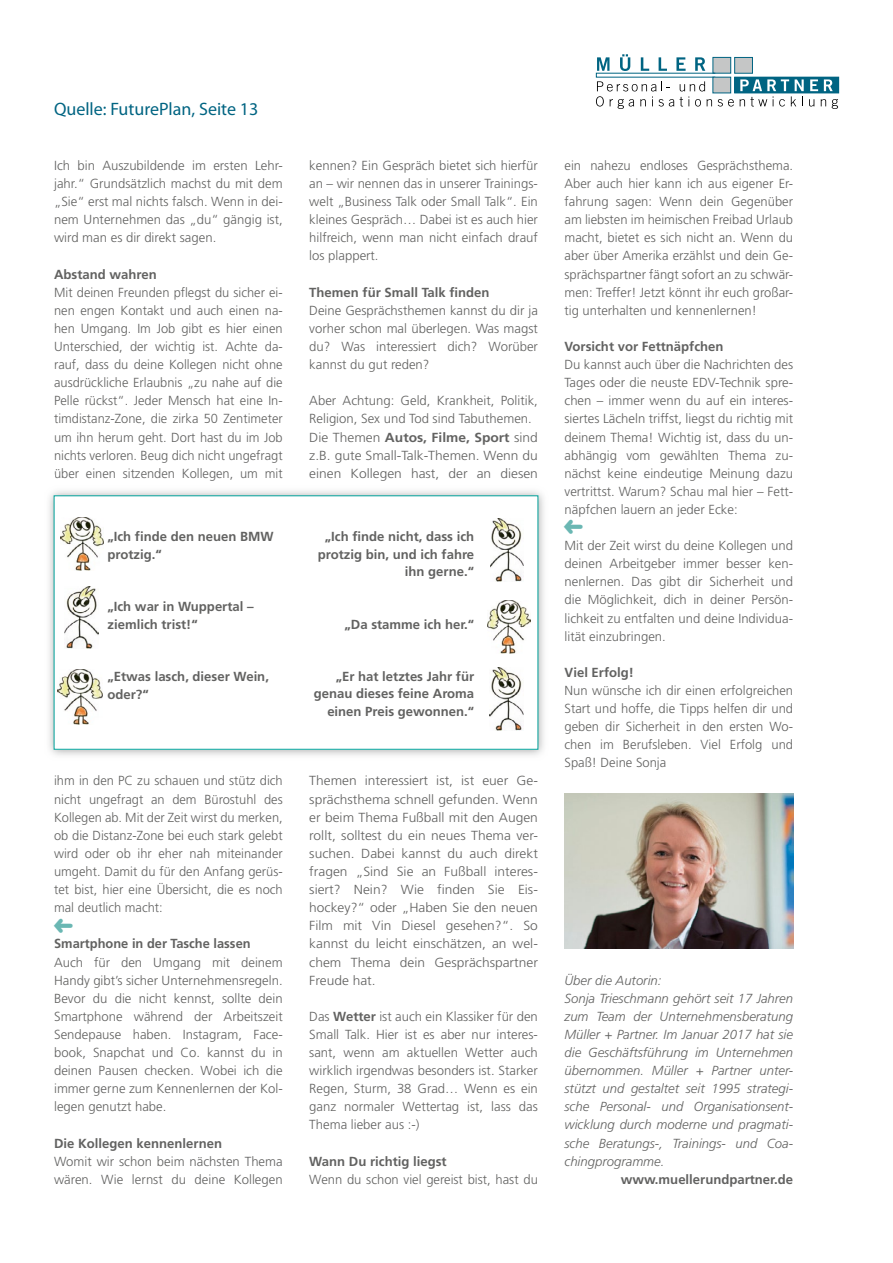
<style>
.page{position:relative;width:893px;height:1263px;background:#fff}
.page>*{position:absolute;margin:0;border:0;box-sizing:border-box;transform-origin:0 0}
.t1{font:18px "Myriad Pro";color:#006482}
.t2{font:300 13.2px/18.1px "Frutiger";color:#626261;text-align:justify}
.t3{font:700 13.2px/17.4px "Frutiger";color:#626261}
.t4{font:300 13.2px/18.1px "Frutiger";color:#626261;text-align:justify;scale:1.05 1}
.t5{font:italic 300 13.2px/18.1px "Frutiger";color:#626261}
.t6{font:300 13.2px "Frutiger";color:#626262}
.t7{font:300 13.2px "Frutiger";color:#626262;scale:1.05 1}
.s1{font-weight:700}
</style>
<div class="page">
<svg style="left:597px;top:57px;width:12px;height:14px"></svg>
<svg style="left:620px;top:54px;width:10px;height:17px"></svg>
<svg style="left:641px;top:57px;width:8px;height:14px"></svg>
<svg style="left:659px;top:57px;width:8px;height:14px"></svg>
<svg style="left:676px;top:57px;width:10px;height:14px"></svg>
<svg style="left:695px;top:57px;width:10px;height:14px"></svg>
<div style="left:713px;top:57px;width:18px;height:16px;background:#c5c6c6"></div>
<div style="left:713px;top:57px;width:18px;height:16px;border:1px solid #006482"></div>
<svg style="left:596px;top:81px;width:78px;height:28px"></svg>
<svg style="left:680px;top:81px;width:32px;height:26px"></svg>
<svg style="left:718px;top:99px;width:16px;height:8px"></svg>
<div style="left:735px;top:57px;width:17px;height:16px;background:#c5c6c6"></div>
<div style="left:734px;top:57px;width:19px;height:17px;border:1px solid #006482"></div>
<div style="left:713px;top:77px;width:18px;height:16px;background:#c5c6c6"></div>
<div style="left:735px;top:77px;width:104px;height:16px;background:#006482"></div>
<svg style="left:740px;top:79px;width:98px;height:30px"></svg>
<svg style="left:49px;top:491px;width:745px;height:458px"></svg>
<h1 class="t1" style="left:54px;top:98px;width:206px">Quelle: FuturePlan, Seite 13</h1>
<p class="t2" style="left:54px;top:156px;width:230px">Ich bin Auszubildende im ersten Lehr&shy;jahr.“ Grundsätzlich machst du mit dem „Sie“ erst mal nichts falsch. Wenn in dei&shy;nem Unternehmen das „du“ gängig ist, wird man es dir direkt sagen.</p>
<p class="t3" style="left:54px;top:265px;width:104px">Abstand wahren</p>
<p class="t2" style="left:54px;top:283px;width:230px">Mit deinen Freunden pflegst du sicher ei&shy;nen engen Kontakt und auch einen na&shy;hen Umgang. Im Job gibt es hier einen Unterschied, der wichtig ist. Achte da&shy;rauf, dass du deine Kollegen nicht ohne ausdrückliche Erlaubnis „zu nahe auf die Pelle rückst“. Jeder Mensch hat eine In&shy;timdistanz-Zone, die zirka 50 Zentimeter um ihn herum geht. Dort hast du im Job nichts verloren. Beug dich nicht ungefragt</p>
<p class="t2" style="left:309px;top:156px;width:230px">kennen? Ein Gespräch bietet sich hierfür an – wir nennen das in unserer Trainings&shy;welt „Business Talk oder Small Talk“. Ein kleines Gespräch… Dabei ist es auch hier hilfreich, wenn man nicht einfach drauf los plappert.</p>
<p class="t3" style="left:309px;top:283px;width:182px">Themen für Small Talk finden</p>
<p class="t2" style="left:309px;top:301px;width:230px">Deine Gesprächsthemen kannst du dir ja vorher schon mal überlegen. Was magst du? Was interessiert dich? Worüber kannst du gut reden?</p>
<p class="t2" style="left:309px;top:392px;width:230px;text-align:left">Aber Achtung: Geld, Krankheit, Politik, Religion, Sex und Tod sind Tabuthemen.<br>Die Themen <span class="s1">Autos, Filme, Sport</span> sind z.B. gute Small-Talk-Themen. Wenn du</p>
<p class="t6" style="left:54px;top:466px;width:230px">über einen sitzenden Kollegen, um mit</p>
<p class="t7" style="left:309px;top:466px;width:219px">einen Kollegen hast, der an diesen</p>
<p class="t3" style="left:108px;top:528px;width:168px">„Ich finde den neuen BMW protzig.“</p>
<p class="t3" style="left:108px;top:598px;width:148px">„Ich war in Wuppertal – ziemlich trist!“</p>
<p class="t3" style="left:108px;top:668px;width:163px">„Etwas lasch, dieser Wein, oder?“</p>
<p class="t2" style="left:54px;top:772px;width:230px">ihm in den PC zu schauen und stütz dich nicht ungefragt an dem Bürostuhl des Kollegen ab. Mit der Zeit wirst du merken, ob die Distanz-Zone bei euch stark gelebt wird oder ob ihr eher nah miteinander umgeht. Damit du für den Anfang gerüs&shy;tet bist, hier eine Übersicht, die es noch mal deutlich macht:</p>
<p class="t3" style="left:54px;top:935px;width:198px">Smartphone in der Tasche lassen</p>
<p class="t2" style="left:54px;top:953px;width:230px">Auch für den Umgang mit deinem Handy gibt’s sicher Unternehmensregeln.<br>Bevor du die nicht kennst, sollte dein Smartphone während der Arbeitszeit Sendepause haben. Instagram, Face&shy;book, Snapchat und Co. kannst du in deinen Pausen checken. Wobei ich die immer gerne zum Kennenlernen der Kol&shy;legen genutzt habe.</p>
<p class="t3" style="left:54px;top:1134px;width:170px">Die Kollegen kennenlernen</p>
<p class="t2" style="left:54px;top:1152px;width:230px">Womit wir schon beim nächsten Thema wären. Wie lernst du deine Kollegen</p>
<p class="t3" style="left:318px;top:528px;width:158px;text-align:right">„Ich finde nicht, dass ich protzig bin, und ich fahre ihn gerne.“</p>
<p class="t3" style="left:345px;top:615px;width:131px">„Da stamme ich her.“</p>
<p class="t3" style="left:314px;top:668px;width:162px;text-align:right">„Er hat letztes Jahr für genau dieses feine Aroma einen Preis gewonnen.“</p>
<p class="t4" style="left:309px;top:772px;width:219px">Themen interessiert ist, ist euer Ge&shy;sprächsthema schnell gefunden. Wenn er beim Thema Fußball mit den Augen rollt, solltest du ein neues Thema ver&shy;suchen. Dabei kannst du auch direkt fragen „Sind Sie an Fußball interes&shy;siert? Nein? Wie finden Sie Eis&shy;hockey?“ oder „Haben Sie den neuen Film mit Vin Diesel gesehen?“. So kannst du leicht einschätzen, an wel&shy;chem Thema dein Gesprächspartner Freude hat.</p>
<p class="t2" style="left:309px;top:1007px;width:230px">Das <span class="s1">Wetter</span> ist auch ein Klassiker für den Small Talk. Hier ist es aber nur interes&shy;sant, wenn am aktuellen Wetter auch wirklich irgendwas besonders ist. Starker Regen, Sturm, 38 Grad… Wenn es ein ganz normaler Wettertag ist, lass das Thema lieber aus :-)</p>
<p class="t3" style="left:309px;top:1152px;width:139px">Wann Du richtig liegst</p>
<p class="t2" style="left:309px;top:1170px;width:230px">Wenn du schon viel gereist bist, hast du</p>
<p class="t2" style="left:564px;top:156px;width:230px">ein nahezu endloses Gesprächsthema.<br>Aber auch hier kann ich aus eigener Er&shy;fahrung sagen: Wenn dein Gegenüber am liebsten im heimischen Freibad Urlaub macht, bietet es sich nicht an. Wenn du aber über Amerika erzählst und dein Ge&shy;sprächspartner fängt sofort an zu schwär&shy;men: Treffer! Jetzt könnt ihr euch großar&shy;tig unterhalten und kennenlernen!</p>
<p class="t3" style="left:564px;top:338px;width:161px">Vorsicht vor Fettnäpfchen</p>
<p class="t2" style="left:564px;top:356px;width:230px">Du kannst auch über die Nachrichten des Tages oder die neuste EDV-Technik spre&shy;chen – immer wenn du auf ein interes&shy;siertes Lächeln triffst, liegst du richtig mit deinem Thema! Wichtig ist, dass du un&shy;abhängig vom gewählten Thema zu&shy;nächst keine eindeutige Meinung dazu vertrittst. Warum? Schau mal hier – Fett&shy;näpfchen lauern an jeder Ecke:</p>
<p class="t2" style="left:564px;top:537px;width:230px">Mit der Zeit wirst du deine Kollegen und deinen Arbeitgeber immer besser ken&shy;nenlernen. Das gibt dir Sicherheit und die Möglichkeit, dich in deiner Persön&shy;lichkeit zu entfalten und deine Individua&shy;lität einzubringen.</p>
<p class="t3" style="left:564px;top:664px;width:71px">Viel Erfolg!</p>
<p class="t2" style="left:564px;top:681px;width:230px">Nun wünsche ich dir einen erfolgreichen Start und hoffe, die Tipps helfen dir und geben dir Sicherheit in den ersten Wo&shy;chen im Berufsleben. Viel Erfolg und Spaß! Deine Sonja</p>
<p class="t5" style="left:564px;top:971px;width:230px">Über die Autorin:<br>Sonja Trieschmann gehört seit 17 Jahren zum Team der Unternehmensberatung Müller + Partner. Im Januar 2017 hat sie die Geschäftsführung im Unternehmen übernommen. Müller + Partner unter&shy;stützt und gestaltet seit 1995 strategi&shy;sche Personal- und Organisationsent&shy;wicklung durch moderne und pragmati&shy;sche Beratungs-, Trainings- und Coa&shy;chingprogramme.</p>
<p class="t3" style="left:621px;top:1170px;width:174px">www.muellerundpartner.de</p>
</div>
